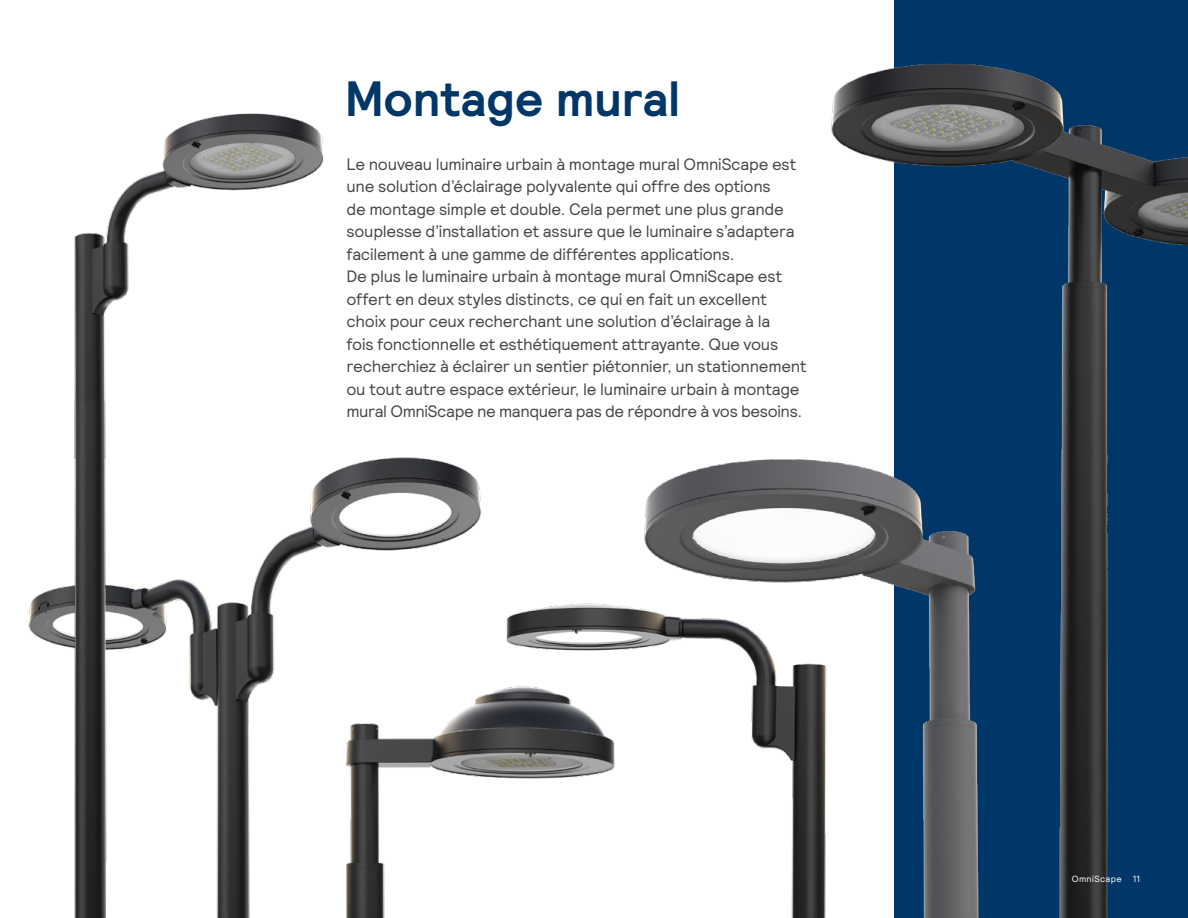
<style>
.page{position:relative;width:1188px;height:918px;background:#fff}
.page>*{position:absolute;margin:0;border:0;box-sizing:border-box;transform-origin:0 0}
.t1{font:700 49.5px "Signify Relative";letter-spacing:-.005em;color:#003768}
.t2{font:16.5px/22.5px "Signify Relative";letter-spacing:-.015em;color:#464547}
.t3{font:9px "Signify Relative";letter-spacing:.04em;color:#fff}
</style>
<div class="page">
<div style="left:894px;top:0;width:294px;height:918px;background:#003768"></div>
<img style="left:28px;top:457px;width:453px;height:461px">
<img style="left:74px;top:113px;width:274px;height:346px">
<img style="left:57px;top:402px;width:127px;height:516px">
<img style="left:644px;top:460px;width:335px;height:458px">
<img style="left:758px;top:63px;width:430px;height:798px">
<img style="left:1031px;top:631px;width:157px;height:287px">
<img style="left:321px;top:676px;width:163px;height:242px">
<img style="left:484px;top:574px;width:410px;height:344px">
<h1 class="t1" style="left:345px;top:66px;width:337px">Montage mural</h1>
<p class="t2" style="left:346px;top:152px;width:462px">Le nouveau luminaire urbain à montage mural OmniScape est une solution d’éclairage polyvalente qui offre des options<br>de montage simple et double. Cela permet une plus grande souplesse d’installation et assure que le luminaire s’adaptera facilement à une gamme de différentes applications.<br>De plus le luminaire urbain à montage mural OmniScape est offert en deux styles distincts, ce qui en fait un excellent choix pour ceux recherchant une solution d’éclairage à la<br>fois fonctionnelle et esthétiquement attrayante. Que vous recherchiez à éclairer un sentier piétonnier, un stationnement ou tout autre espace extérieur, le luminaire urbain à montage mural OmniScape ne manquera pas de répondre à vos besoins.</p>
<p class="t3" style="left:1072px;top:873px;width:70px">OmniScape 11</p>
</div>
